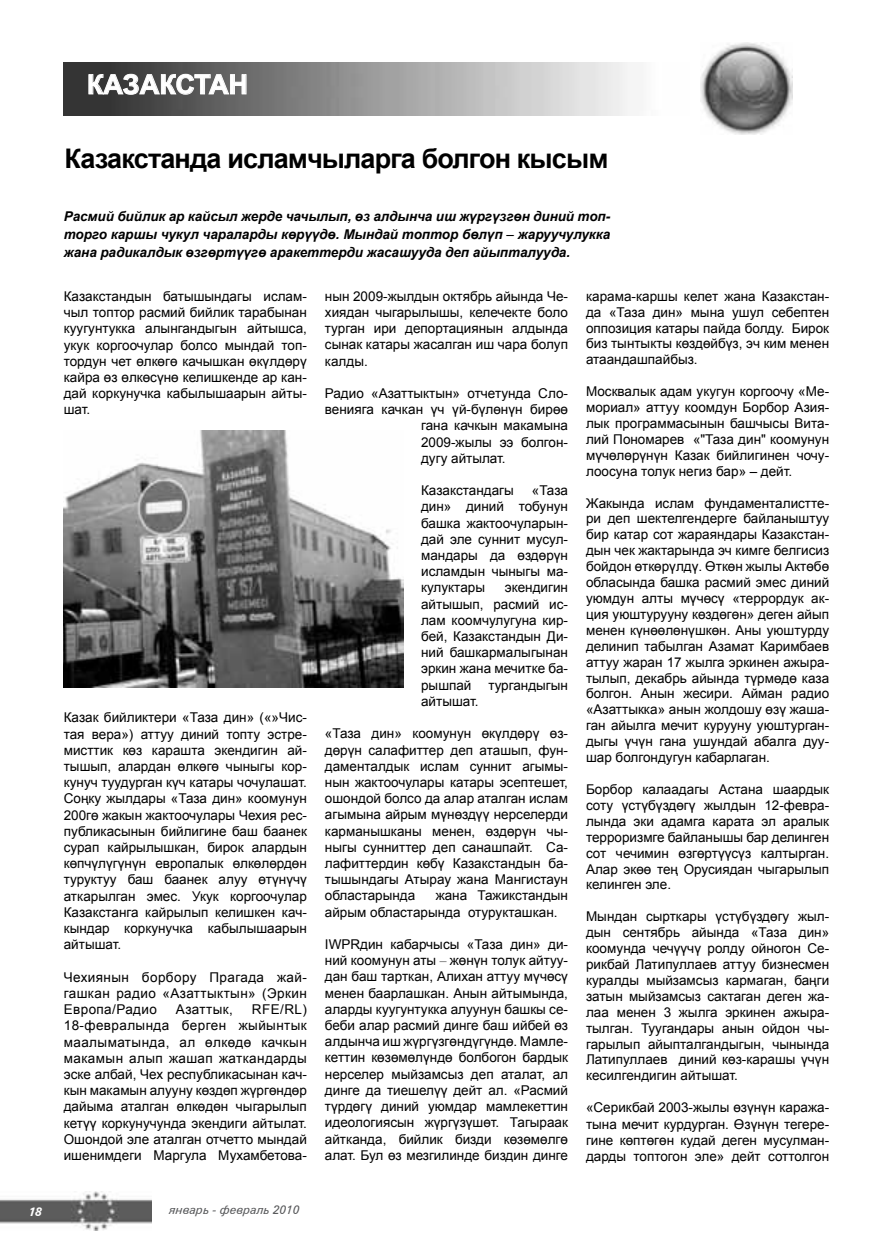
<style>
.page{position:relative;width:893px;height:1255px;background:#fff}
.page>*{position:absolute;margin:0;border:0;box-sizing:border-box;transform-origin:0 0}
.t1{font:700 27px "Arial";letter-spacing:-.03em;color:#000}
.t2{font:700 27px "Arial Uni Toktom";color:#fff}
.t3{font:13.5px/16.2px "Arial";color:#000;text-align:justify}
.t4{font:italic 700 13.5px/18px "Arial";letter-spacing:-.005em;color:#000;text-align:justify}
.t5{font:13.5px "Arial";letter-spacing:.03em;color:#000}
.t6{font:italic 12px "Zurich BT";color:#58595b}
.t7{font:italic 700 12px "Zurich BT";color:#fff}
.s1{font-family:"Arial Uni Toktom";font-weight:400;font-style:normal}
.s2{font-family:"Arial Uni Toktom"}
.s3{font-family:"Times New Roman";font-style:italic}
</style>
<div class="page">
<img style="left:0;top:1191px;width:151px;height:39px">
<img style="left:64px;top:62px;width:564px;height:53px">
<img style="left:700px;top:42px;width:93px;height:93px">
<svg style="left:88px;top:73px;width:159px;height:22px;background:#757575"></svg>
<img style="left:64px;top:431px;width:340px;height:256px">
<h1 class="t2" style="left:87px;top:67px;width:163px">КазаКСтан</h1>
<h1 class="t1" style="left:64px;top:141px;width:545px">Казакстанда исламчыларга болгон кысым</h1>
<p class="t4" style="left:64px;top:208px;width:548px">Расмий бийлик ар кайсыл жерде чачылып, өз алдынча иш жүргүзгөн диний топ&shy;торго каршы чукул чараларды көрүүдө. Мындай топтор бөлүп <span class="s1">–</span> жаруучулукка жана радикалдык өзгөртүүгө аракеттерди жасашууда деп айыпталууда.</p>
<p class="t3" style="left:64px;top:288px;width:245px">Казакстандын батышындагы ислам&shy;чыл топтор расмий бийлик тарабынан куугунтукка алынгандыгын айтышса, укук коргоочулар болсо мындай топ&shy;тордун чет өлкөгө качышкан өкүлдөрү кайра өз өлкөсүнө келишкенде ар кан&shy;дай коркунучка кабылышаарын айты&shy;шат.</p>
<p class="t3" style="left:64px;top:709px;width:245px">Казак бийликтери «Таза дин» («»Чис&shy;тая вера») аттуу диний топту эстре&shy;мисттик көз карашта экендигин ай&shy;тышып, алардан өлкөгө чыныгы кор&shy;кунуч туудурган күч катары чочулашат.<br>Соңку жылдары «Таза дин» коомунун 200г<span class="s2">ј</span> жакын жактоочулары Чехия рес&shy;публикасынын бийлигине баш баанек сурап кайрылышкан, бирок алардын көпчүлүгүнүн европалык өлкөлөрдөн туруктуу баш баанек алуу өтүнүчү аткарылган эмес. Укук коргоочулар Казакстанга кайрылып келишкен кач&shy;кындар коркунучка кабылышаарын айтышат.</p>
<p class="t3" style="left:64px;top:969px;width:245px">Чехиянын борбору Прагада жай&shy;гашкан радио «Азаттыктын» (Эркин Европа/Радио</p>
<p class="t3" style="left:64px;top:1001px;width:245px;text-indent:188px">RFE/RL)<br>18-февралында берген жыйынтык маалыматында, ал өлкөдө качкын макамын алып жашап жаткандарды эске албай, Чех республикасынан кач&shy;кын макамын алууну көздөп жүргөндөр дайыма аталган өлкөдөн чыгарылып кетүү коркунучунда экендиги айтылат.<br>Ошондой эле аталган отчетто мындай ишенимдеги Маргула Мухамбетова-</p>
<p class="t5" style="left:176px;top:1000px;width:58px">Азаттык,</p>
<p class="t7" style="left:29px;top:1202px;width:15px">18</p>
<p class="t6" style="left:170px;top:1201px;width:132px">январь - февраль 2010</p>
<p class="t3" style="left:325px;top:288px;width:245px">нын 2009-жылдын октябрь айында Че&shy;хиядан чыгарылышы, келечекте боло турган ири депортациянын алдында сынак катары жасалган иш чара болуп калды.</p>
<p class="t3" style="left:325px;top:385px;width:245px">Радио «Азаттыктын» отчетунда Сло-</p>
<p class="t3" style="left:325px;top:401px;width:245px">венияга качкан үч үй-бүлөнүн бирөө</p>
<p class="t3" style="left:421px;top:417px;width:148px">гана качкын макамына</p>
<p class="t3" style="left:421px;top:434px;width:148px">2009-жылы ээ болгон-</p>
<p class="t3" style="left:421px;top:450px;width:86px">дугу айтылат.</p>
<p class="t3" style="left:421px;top:482px;width:94px">Казакстандагы</p>
<p class="t3" style="left:421px;top:482px;width:148px;text-indent:111px">«Таза дин» диний тобунун башка жактоочуларын&shy;дай эле суннит мусул&shy;мандары да өздөрүн исламдын чыныгы ма&shy;кулуктары</p>
<p class="t3" style="left:421px;top:579px;width:148px;text-indent:84px">экендигин айтышып, расмий ис&shy;лам коомчулугуна кир&shy;бей, Казакстандын Ди&shy;ний башкармалыгынан эркин жана мечитке ба&shy;рышпай тургандыгын айтышат.</p>
<p class="t3" style="left:325px;top:725px;width:245px">«Таза дин» коомунун өкүлдөрү өз&shy;дөрүн салафиттер деп аташып, фун&shy;даменталдык ислам суннит агымы&shy;нын жактоочулары катары эсептешет, ошондой болсо да алар аталган ислам агымына айрым мүнөздүү нерселерди карманышканы менен, өздөрүн чы&shy;ныгы сунниттер деп санашпайт. Са&shy;лафиттердин көбү Казакстандын ба&shy;тышындагы Атырау жана Мангистаун областарында</p>
<p class="t3" style="left:325px;top:887px;width:245px;text-indent:111px">жана Тажикстандын айрым областарында отурукташкан.</p>
<p class="t3" style="left:325px;top:936px;width:245px">IWPRдин кабарчысы «Таза дин» ди&shy;ний коомунун аты <span class="s3">–</span> жөнүн толук айтуу&shy;дан баш тарткан, Алихан аттуу мүчөсү менен баарлашкан. Анын айтымында, аларды куугунтукка алуунун башкы се&shy;беби алар расмий динге баш ийбей өз алдынча иш жүргүзгөндүгүндө. Мамле&shy;кеттин көзөмөлүндө болбогон бардык нерселер мыйзамсыз деп аталат, ал динге да тиешелүү дейт ал. «Расмий түрдөгү диний уюмдар мамлекеттин идеологиясын жүргүзүшөт. Тагыраак айтканда, бийлик бизди көзөмөлгө алат. Бул өз мезгилинде биздин динге</p>
<p class="t3" style="left:586px;top:288px;width:245px">карама-каршы келет жана Казакстан&shy;да «Таза дин» мына ушул себептен оппозиция катары пайда болду. Бирок биз тынтыкты көздөйбүз, эч ким менен атаандашпайбыз.</p>
<p class="t3" style="left:586px;top:383px;width:245px">Москвалык адам укугун коргоочу «Ме&shy;мориал» аттуу коомдун Борбор Азия&shy;лык программасынын башчысы Вита&shy;лий Пономарев «"Таза дин" коомунун мүчөлөрүнүн Казак бийлигинен чочу&shy;лоосуна толук негиз бар» – дейт.</p>
<p class="t3" style="left:586px;top:495px;width:245px">Жакында ислам фундаменталистте&shy;ри деп шектелгендерге байланыштуу бир катар сот жараяндары Казакстан&shy;дын чек жактарында эч кимге белгисиз бойдон өткөрүлдү. Өткөн жылы Актөбө обласында башка расмий эмес диний уюмдун алты мүчөсү «террордук ак&shy;ция уюштурууну көздөгөн» деген айып менен күнөөлөнүшкөн. Аны уюштурду делинип табылган Азамат Каримбаев аттуу жаран 17 жылга эркинен ажыра&shy;тылып, декабрь айында түрмөдө каза болгон. Анын жесири. Айман радио «Азаттыкка» анын жолдошу өзү жаша&shy;ган айылга мечит курууну уюштурган&shy;дыгы үчүн гана ушундай абалга дуу&shy;шар болгондугун кабарлаган.</p>
<p class="t3" style="left:586px;top:781px;width:245px">Борбор калаадагы Астана шаардык соту үстүбүздөгү жылдын 12-февра&shy;лында эки адамга карата эл аралык терроризмге байланышы бар делинген сот чечимин өзгөртүүсүз калтырган.<br>Алар экөө тең Орусиядан чыгарылып келинген эле.</p>
<p class="t3" style="left:586px;top:908px;width:245px">Мындан сырткары үстүбүзд<span class="s2">ј</span>гу жыл&shy;дын сентябрь айында «Таза дин» коомунда чечүүчү ролду ойногон Се&shy;рикбай Латипуллаев аттуу бизнесмен куралды мыйзамсыз кармаган, баңги затын мыйзамсыз сактаган деген жа&shy;лаа менен 3 жылга эркинен ажыра&shy;тылган. Туугандары анын ойдон чы&shy;гарылып айыпталгандыгын, чынында Латипуллаев диний көз-карашы үчүн кесилгендигин айтышат.</p>
<p class="t3" style="left:586px;top:1099px;width:245px">«Серикбай 2003-жылы өзүнүн каража&shy;тына мечит курдурган. Өзүнүн тегере&shy;гине көптөгөн кудай деген мусулман&shy;дарды топтогон эле» дейт соттолгон</p>
</div>
